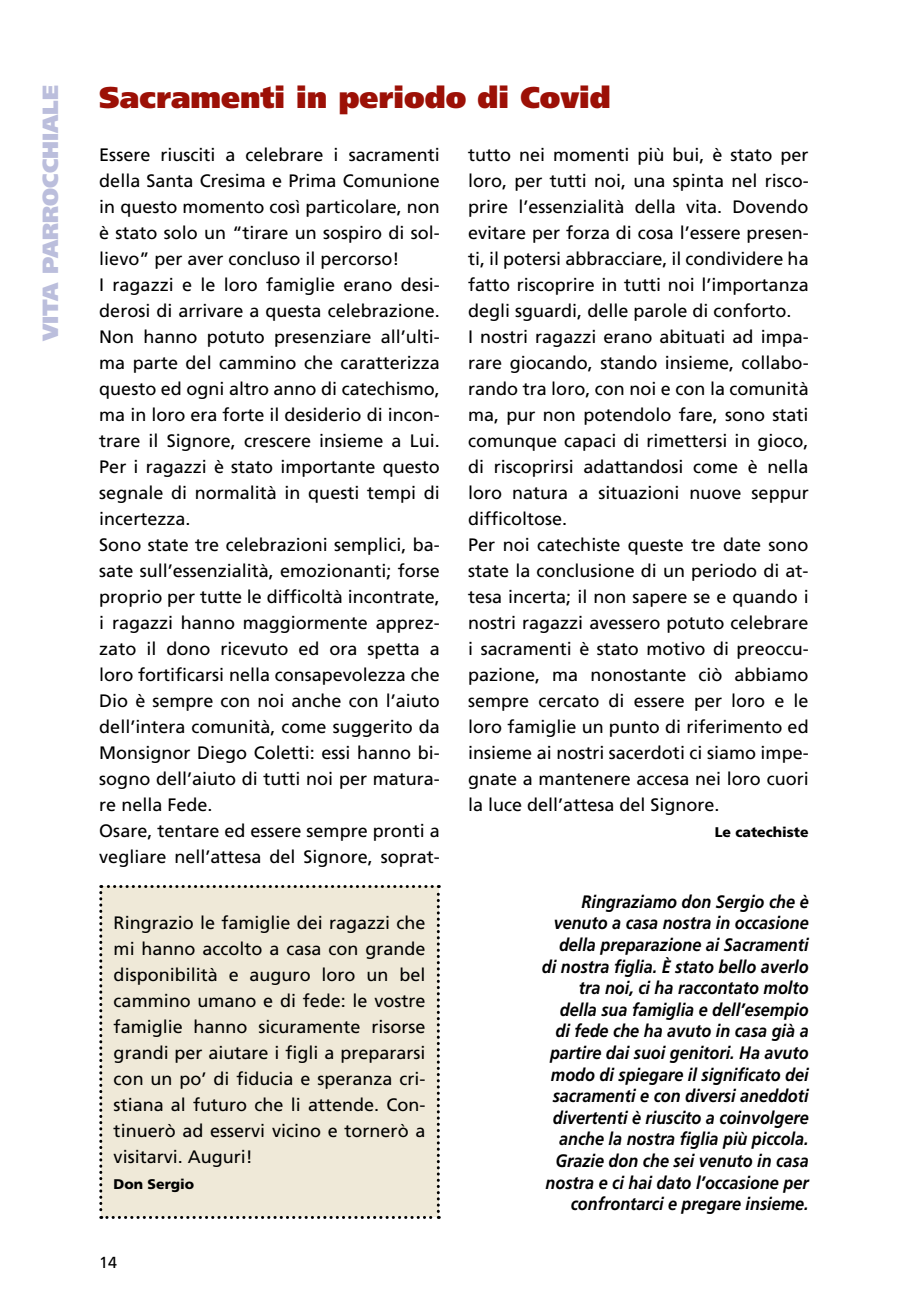
<style>
.page{position:relative;width:908px;height:1304px;background:#fff}
.page>*{position:absolute;margin:0;border:0;box-sizing:border-box;transform-origin:0 0}
.t1{font:900 30px "Frutiger";color:#9c1006}
.t2{font:900 22px "Frutiger";color:#bbbedc}
.t3{font:18px/26px "Frutiger";color:#000}
.t4{font:italic 700 18px/21.6px "Frutiger";color:#000;text-align:right;scale:.9 1}
.t5{font:16px "Frutiger";color:#000}
.t6{font:900 14px "Frutiger";color:#000}
</style>
<div class="page">
<div style="left:99px;top:885px;width:340px;height:334px;background:#efe9d8"></div>
<p class="t2" style="left:37px;top:341px;width:258px;rotate:-90deg">vita parrocchiale</p>
<h1 class="t1" style="left:99px;top:79px;width:513px">Sacramenti in periodo di Covid</h1>
<p class="t3" style="left:99px;top:142px;width:342px">Essere riusciti a celebrare i sacramenti della Santa Cresima e Prima Comunione in questo momento così particolare, non è stato solo un “tirare un sospiro di sol&shy;lievo” per aver concluso il percorso!<br>I ragazzi e le loro famiglie erano desi&shy;derosi di arrivare a questa celebrazione.<br>Non hanno potuto presenziare all’ulti&shy;ma parte del cammino che caratterizza questo ed ogni altro anno di catechismo, ma in loro era forte il desiderio di incon&shy;trare il Signore, crescere insieme a Lui.<br>Per i ragazzi è stato importante questo segnale di normalità in questi tempi di incertezza.<br>Sono state tre celebrazioni semplici, ba&shy;sate sull’essenzialità, emozionanti; forse proprio per tutte le difficoltà incontrate, i ragazzi hanno maggiormente apprez&shy;zato il dono ricevuto ed ora spetta a loro fortificarsi nella consapevolezza che Dio è sempre con noi anche con l’aiuto dell’intera comunità, come suggerito da Monsignor Diego Coletti: essi hanno bi&shy;sogno dell’aiuto di tutti noi per matura&shy;re nella Fede.<br>Osare, tentare ed essere sempre pronti a vegliare nell’attesa del Signore, soprat-</p>
<p class="t3" style="left:468px;top:142px;width:342px">tutto nei momenti più bui, è stato per loro, per tutti noi, una spinta nel risco&shy;prire l’essenzialità della vita. Dovendo evitare per forza di cosa l’essere presen&shy;ti, il potersi abbracciare, il condividere ha fatto riscoprire in tutti noi l’importanza degli sguardi, delle parole di conforto.<br>I nostri ragazzi erano abituati ad impa&shy;rare giocando, stando insieme, collabo&shy;rando tra loro, con noi e con la comunità ma, pur non potendolo fare, sono stati comunque capaci di rimettersi in gioco, di riscoprirsi adattandosi come è nella loro natura a situazioni nuove seppur difficoltose.<br>Per noi catechiste queste tre date sono state la conclusione di un periodo di at&shy;tesa incerta; il non sapere se e quando i nostri ragazzi avessero potuto celebrare i sacramenti è stato motivo di preoccu&shy;pazione, ma nonostante ciò abbiamo sempre cercato di essere per loro e le loro famiglie un punto di riferimento ed insieme ai nostri sacerdoti ci siamo impe&shy;gnate a mantenere accesa nei loro cuori la luce dell’attesa del Signore.</p>
<p class="t6" style="left:714px;top:824px;width:95px">Le catechiste</p>
<p class="t3" style="left:114px;top:910px;width:313px;text-align:justify">Ringrazio le famiglie dei ragazzi che mi hanno accolto a casa con grande disponibilità e auguro loro un bel cammino umano e di fede: le vostre famiglie hanno sicuramente risorse grandi per aiutare i figli a prepararsi con un po’ di fiducia e speranza cri&shy;stiana al futuro che li attende. Con&shy;tinuerò ad esservi vicino e tornerò a visitarvi. Auguri!</p>
<p class="t6" style="left:114px;top:1176px;width:82px">Don Sergio</p>
<p class="t5" style="left:99px;top:1253px;width:19px">14</p>
<p class="t4" style="left:541px;top:891px;width:298px">Ringraziamo don Sergio che è venuto a casa nostra in occasione della preparazione ai Sacramenti di nostra figlia. È stato bello averlo tra noi, ci ha raccontato molto della sua famiglia e dell’esempio di fede che ha avuto in casa già a partire dai suoi genitori. Ha avuto modo di spiegare il significato dei sacramenti e con diversi aneddoti divertenti è riuscito a coinvolgere anche la nostra figlia più piccola.<br>Grazie don che sei venuto in casa nostra e ci hai dato l’occasione per confrontarci e pregare insieme.</p>
</div>
